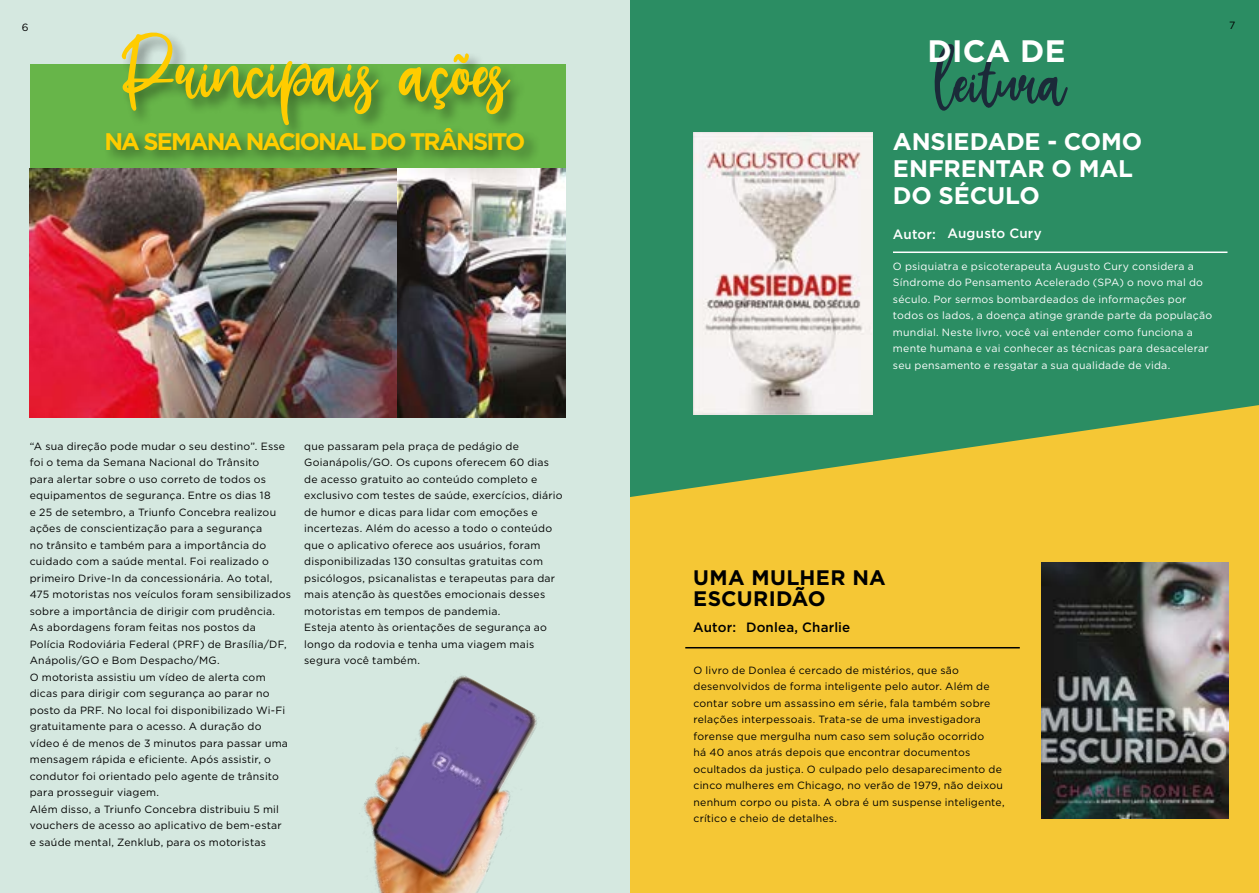
<style>
.page{position:relative;width:1259px;height:893px;background:#fff}
.page>*{position:absolute;margin:0;border:0;box-sizing:border-box;transform-origin:0 0}
.t1{font:117px "Shelva";letter-spacing:.005em;color:#fc0}
.t2{font:98.85px "Shelva";color:#1b2a39}
.t3{font:700 31.05px "Gotham";letter-spacing:.01em;color:#fff}
.t4{font:700 24px/27px "Gotham";letter-spacing:-.01em;color:#fff}
.t5{font:700 24px "Gotham";letter-spacing:-.08em;color:#fc0}
.t6{font:700 21px/21px "Gotham";letter-spacing:.015em;color:#000}
.t7{font:500 13.5px "Gotham";letter-spacing:.01em;color:#000}
.t8{font:500 13.5px "Gotham";letter-spacing:.015em;color:#fff}
.t9{font:10.5px/16.5px "Gotham";letter-spacing:.02em;color:#000}
.t10{font:10.5px/16.5px "Gotham";letter-spacing:.02em;color:#fff}
</style>
<div class="page">
<div style="left:630px;top:0;width:629px;height:405px;background:#2b8d63"></div>
<svg style="left:630px;top:405px;width:629px;height:488px;background:#dfc039"></svg>
<hr style="left:893px;top:251px;width:334px;height:2px;background:#fff">
<hr style="left:685px;top:647px;width:334px;height:1px;background:#000">
<img style="left:693px;top:133px;width:180px;height:281px">
<img style="left:1041px;top:563px;width:187px;height:256px">
<div style="left:0;top:0;width:630px;height:893px;background:#d5e8e0"></div>
<div style="left:30px;top:64px;width:536px;height:107px;background:#67b549"></div>
<div style="left:104px;top:126px;width:437px;height:40px;background:#000;opacity:.4"></div>
<div style="left:120px;top:29px;width:407px;height:111px;background:#000;opacity:.4"></div>
<img style="left:364px;top:675px;width:173px;height:218px">
<img style="left:30px;top:168px;width:536px;height:250px">
<p class="t9" style="left:22px;top:19px;width:8px">6</p>
<h1 class="t1" style="left:122px;top:14px;width:388px">Principais ações</h1>
<h3 class="t5" style="left:104px;top:128px;width:422px">NA SEMANA NACIONAL DO TRÂNSITO</h3>
<p class="t9" style="left:30px;top:438px;width:263px">“A sua direção pode mudar o seu destino”. Esse foi o tema da Semana Nacional do Trânsito<br>para alertar sobre o uso correto de todos os equipamentos de segurança. Entre os dias 18<br>e 25 de setembro, a Triunfo Concebra realizou ações de conscientização para a segurança<br>no trânsito e também para a importância do cuidado com a saúde mental. Foi realizado o primeiro Drive-In da concessionária. Ao total, 475 motoristas nos veículos foram sensibilizados sobre a importância de dirigir com prudência.<br>As abordagens foram feitas nos postos da Polícia Rodoviária Federal (PRF) de Brasília/DF, Anápolis/GO e Bom Despacho/MG.<br>O motorista assistiu um vídeo de alerta com dicas para dirigir com segurança ao parar no posto da PRF. No local foi disponibilizado Wi-Fi gratuitamente para o acesso. A duração do vídeo é de menos de 3 minutos para passar uma mensagem rápida e eficiente. Após assistir, o condutor foi orientado pelo agente de trânsito para prosseguir viagem.<br>Além disso, a Triunfo Concebra distribuiu 5 mil vouchers de acesso ao aplicativo de bem-estar<br>e saúde mental, Zenklub, para os motoristas</p>
<p class="t9" style="left:304px;top:438px;width:260px">que passaram pela praça de pedágio de Goianápolis/GO. Os cupons oferecem 60 dias de acesso gratuito ao conteúdo completo e exclusivo com testes de saúde, exercícios, diário de humor e dicas para lidar com emoções e incertezas. Além do acesso a todo o conteúdo que o aplicativo oferece aos usuários, foram disponibilizadas 130 consultas gratuitas com psicólogos, psicanalistas e terapeutas para dar mais atenção às questões emocionais desses motoristas em tempos de pandemia.<br>Esteja atento às orientações de segurança ao longo da rodovia e tenha uma viagem mais segura você também.</p>
<h3 class="t3" style="left:927px;top:33px;width:140px">DICA DE</h3>
<h2 class="t2" style="left:935px;top:32px;width:132px">leitura</h2>
<h3 class="t4" style="left:893px;top:128px;width:251px">ANSIEDADE - COMO<br>ENFRENTAR O MAL<br>DO SÉCULO</h3>
<p class="t8" style="left:893px;top:225px;width:150px">Autor: Augusto Cury</p>
<p class="t10" style="left:893px;top:258px;width:321px">O psiquiatra e psicoterapeuta Augusto Cury considera a Síndrome do Pensamento Acelerado (SPA) o novo mal do século. Por sermos bombardeados de informações por todos os lados, a doença atinge grande parte da população mundial. Neste livro, você vai entender como funciona a mente humana e vai conhecer as técnicas para desacelerar seu pensamento e resgatar a sua qualidade de vida.</p>
<p class="t9" style="left:1229px;top:17px;width:8px">7</p>
<h3 class="t6" style="left:693px;top:567px;width:194px">UMA MULHER NA<br>ESCURIDÃO</h3>
<p class="t7" style="left:693px;top:619px;width:159px">Autor: Donlea, Charlie</p>
<p class="t9" style="left:693px;top:662px;width:312px">O livro de Donlea é cercado de mistérios, que são desenvolvidos de forma inteligente pelo autor. Além de contar sobre um assassino em série, fala também sobre relações interpessoais. Trata-se de uma investigadora forense que mergulha num caso sem solução ocorrido<br>há 40 anos atrás depois que encontrar documentos ocultados da justiça. O culpado pelo desaparecimento de cinco mulheres em Chicago, no verão de 1979, não deixou nenhum corpo ou pista. A obra é um suspense inteligente, crítico e cheio de detalhes.</p>
</div>
